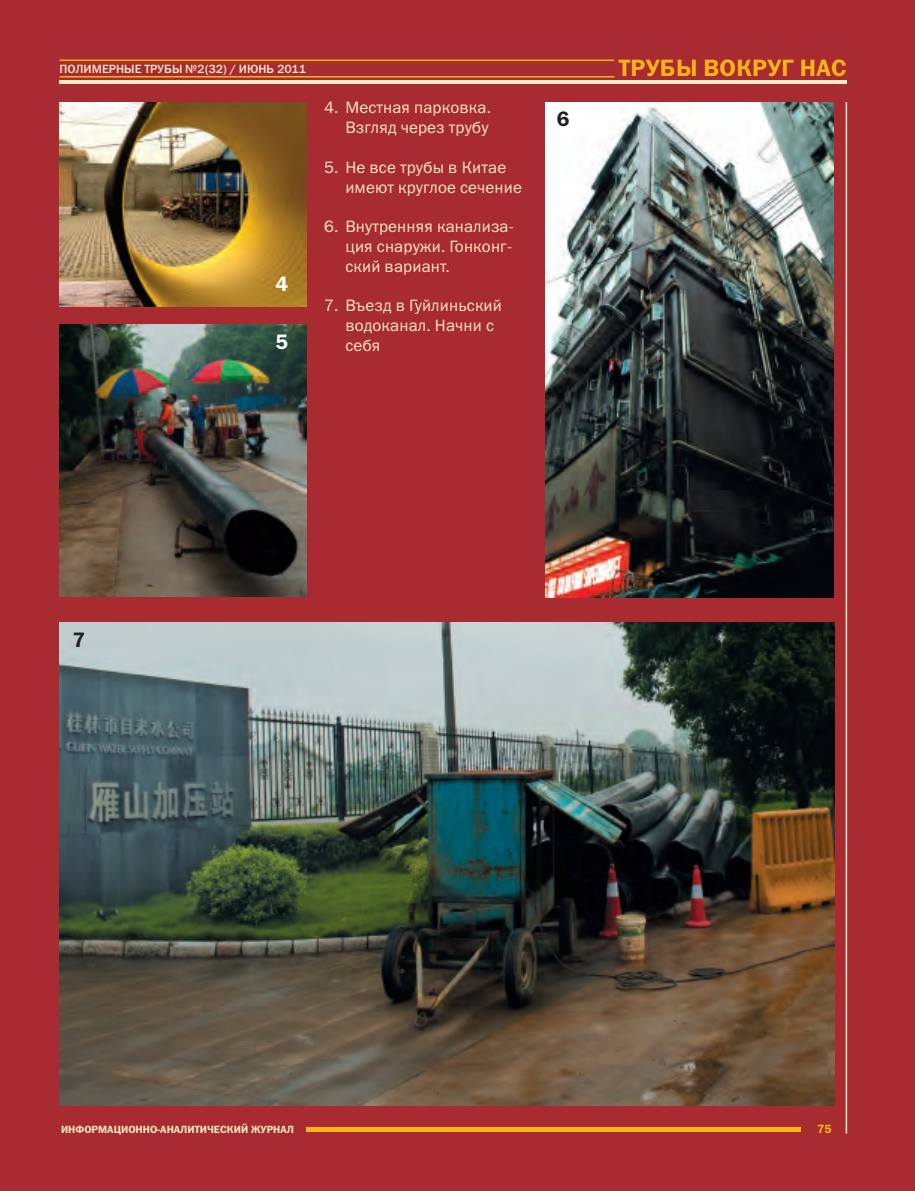
<style>
.page{position:relative;width:915px;height:1191px;background:#fff}
.page>*{position:absolute;margin:0;border:0;box-sizing:border-box;transform-origin:0 0}
.t1{font:23.7px "Franklin Gothic Demi C";letter-spacing:.01em;color:#fbb416}
.t2{font:21px "Franklin Gothic Demi C";color:#fff}
.t3{font:21px "Franklin Gothic Demi C";color:#231f20}
.t4{font:16.5px/19.8px "Franklin Gothic Book C";letter-spacing:.01em;color:#feeac3}
.t5{font:12px "Franklin Gothic Medium C";color:#feeac3}
.t6{font:12px "Franklin Gothic Demi C";color:#fbb416}
.t7{font:10.5px "Franklin Gothic Demi C";color:#feeac3}
</style>
<div class="page">
<div style="left:0;top:0;width:914px;height:1191px;background:#a72b30"></div>
<hr style="left:845px;top:102px;width:1px;height:1031px;background:#feeac3">
<hr style="left:306px;top:1127px;width:494px;height:4px;background:#fbb416">
<hr style="left:60px;top:76px;width:554px;height:1px;background:#fbb416">
<hr style="left:60px;top:60px;width:554px;height:1px;background:#fbb416">
<hr style="left:60px;top:80px;width:786px;height:3px;background:#feeac3">
<img style="left:60px;top:622px;width:773px;height:484px">
<img style="left:545px;top:102px;width:288px;height:495px">
<img style="left:60px;top:324px;width:246px;height:272px">
<img style="left:60px;top:102px;width:246px;height:205px">
<p class="t5" style="left:60px;top:62px;width:248px">ПОЛИМЕРНЫЕ ТРУБЫ №2(32) / ИЮНЬ 2011</p>
<p class="t2" style="left:275px;top:271px;width:14px">4</p>
<p class="t2" style="left:275px;top:329px;width:14px">5</p>
<p class="t4" style="left:324px;top:98px;width:168px;text-align:right">4. Местная парковка.<br>Взгляд через трубу</p>
<p class="t4" style="left:345px;top:157px;width:178px;text-indent:-21px">5. Не все трубы в Китае имеют круглое сечение</p>
<p class="t4" style="left:345px;top:217px;width:170px;text-align:justify;text-indent:-21px">6. Внутренняя канализа&shy;ция снаружи. Гонконг&shy;ский вариант.</p>
<p class="t4" style="left:345px;top:296px;width:158px;text-indent:-21px">7. Въезд в Гуйлиньский водоканал. Начни с себя</p>
<p class="t3" style="left:556px;top:106px;width:14px">6</p>
<h1 class="t1" style="left:618px;top:54px;width:229px">ТРУБЫ ВОКРУГ НАС</h1>
<p class="t3" style="left:72px;top:627px;width:14px">7</p>
<p class="t7" style="left:61px;top:1122px;width:234px">ИНФОРМАЦИОННО-АНАЛИТИЧЕСКИЙ ЖУРНАЛ</p>
<p class="t6" style="left:817px;top:1122px;width:16px">75</p>
</div>
